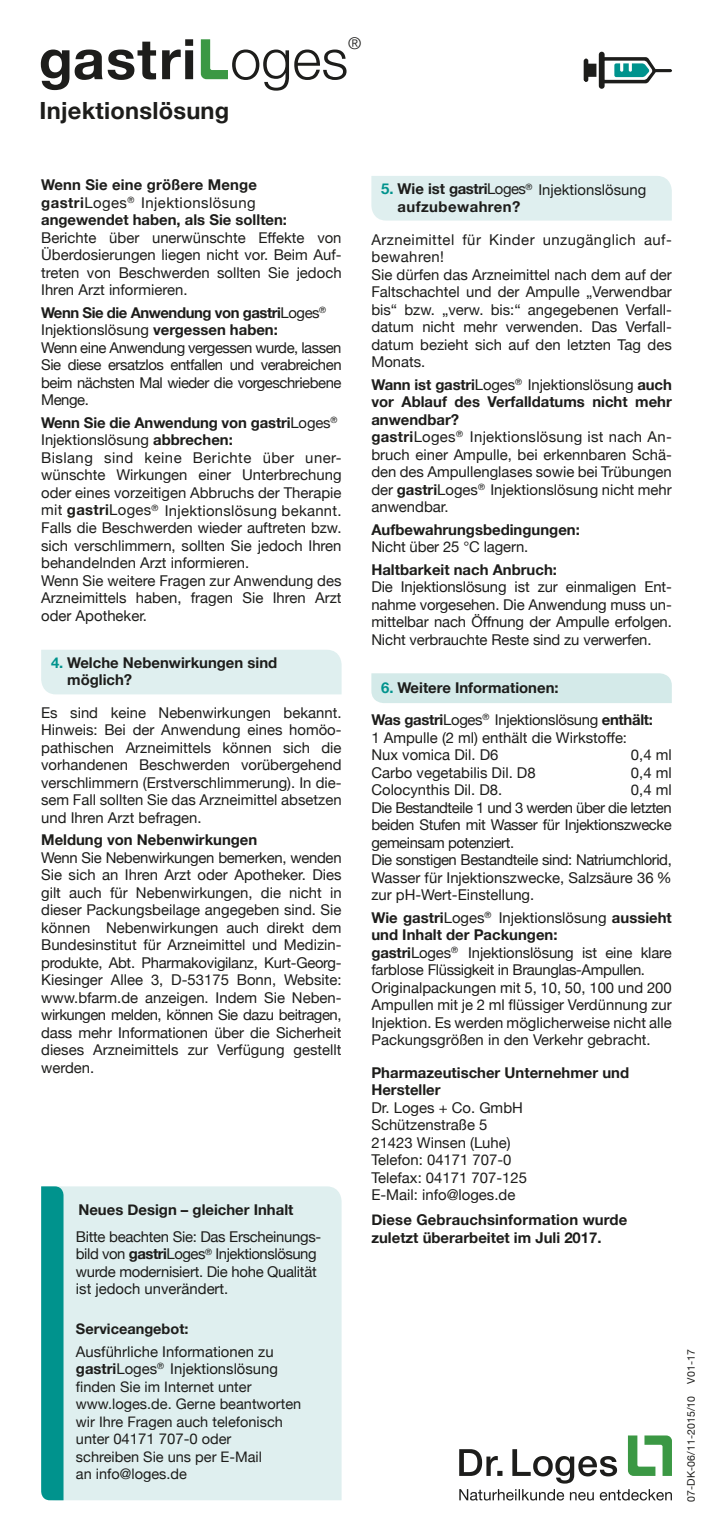
<style>
.page{position:relative;width:713px;height:1540px;background:#fff}
.page>*{position:absolute;margin:0;border:0;box-sizing:border-box;transform-origin:0 0}
.t1{font:700 55.82px "Helvetica Neue";letter-spacing:.02em;color:#1d1d1b}
.t2{font:700 23.62px "Helvetica Neue";letter-spacing:.01em;color:#1d1d1b}
.t3{font:300 16.45px "Helvetica Neue";color:#1d1d1b}
.t4{font:14.88px/17.5px "Helvetica Neue";color:#1d1d1b}
.t5{font:14.88px/17.5px "Helvetica Neue";letter-spacing:-.03em;color:#1d1d1b}
.t6{font:700 14.88px/17.5px "Helvetica Neue";color:#1d1d1b}
.t7{font:14.88px/17.5px "Helvetica Neue";letter-spacing:-.02em;color:#1d1d1b}
.t8{font:700 14.88px/17.5px "Helvetica Neue";letter-spacing:.03em;color:#1d1d1b}
.t9{font:14.53px/17.5px "Helvetica Neue";color:#1d1d1b}
.t10{font:700 14.53px "Helvetica Neue";color:#1d1d1b}
.t11{font:10.5px "Helvetica Neue";letter-spacing:.01em;color:#1d1d1b}
.s1{font-weight:300}
.s2{font-weight:400}
.s3{font-weight:700}
.s4{color:#00938d}
.s5{font-size:14.53px}
</style>
<div class="page">
<div style="left:63px;top:1186px;width:278px;height:314px;background:#dfefef"></div>
<div style="left:41px;top:1186px;width:22px;height:314px;background:#00938d"></div>
<div style="left:371px;top:673px;width:300px;height:30px;background:#d4eae9"></div>
<div style="left:371px;top:176px;width:300px;height:44px;background:#dfefef"></div>
<div style="left:41px;top:650px;width:300px;height:44px;background:#dfefef"></div>
<svg style="left:459px;top:1435px;width:212px;height:65px"></svg>
<svg style="left:583px;top:52px;width:88px;height:37px"></svg>
<svg style="left:201px;top:39px;width:27px;height:40px"></svg>
<h1 class="t1" style="left:39px;top:15px;width:311px">gastri <span class="s1">oges</span></h1>
<p class="t3" style="left:348px;top:30px;width:15px">®</p>
<h2 class="t2" style="left:40px;top:92px;width:191px">Injektionslösung</h2>
<p class="t6" style="left:41px;top:177px;width:247px">Wenn Sie eine größere Menge gastri<span class="s2">Loges</span><sup>®</sup> <span class="s2">Injektionslösung </span>angewendet haben, als Sie sollten:</p>
<p class="t4" style="left:41px;top:230px;width:302px;text-align:justify">Berichte über unerwünschte Effekte von Überdosierungen liegen nicht vor. Beim Auf&shy;treten von Beschwerden sollten Sie jedoch Ihren Arzt informieren.</p>
<p class="t5" style="left:41px;top:305px;width:302px"><span class="s3">Wenn Sie die Anwendung von gastri</span>Loges<sup>® </sup>Injektionslösung <span class="s3">vergessen haben:<br></span>Wenn eine Anwendung vergessen wurde, lassen Sie diese ersatzlos entfallen und verabreichen beim nächsten Mal wieder die vorgeschriebene Menge.</p>
<p class="t4" style="left:41px;top:415px;width:302px"><span class="s3">Wenn Sie die Anwendung von gastri</span>Loges<sup>® </sup>Injektionslösung <span class="s3">abbrechen:<br></span>Bislang sind keine Berichte über uner&shy;wünschte Wirkungen einer Unterbrechung oder eines vorzeitigen Abbruchs der Therapie mit <span class="s3">gastri</span>Loges<sup>®</sup> Injektionslösung bekannt.<br>Falls die Beschwerden wieder auftreten bzw. sich verschlimmern, sollten Sie jedoch Ihren behandelnden Arzt informieren.<br>Wenn Sie weitere Fragen zur Anwendung des Arzneimittels haben, fragen Sie Ihren Arzt oder Apotheker.</p>
<p class="t6" style="left:67px;top:654px;width:211px;text-indent:-16px"><span class="s4">4.</span> Welche Nebenwirkungen sind möglich?</p>
<p class="t4" style="left:41px;top:704px;width:302px;text-align:justify">Es sind keine Nebenwirkungen bekannt.<br>Hinweis: Bei der Anwendung eines homöo&shy;pathischen Arzneimittels können sich die vorhandenen Beschwerden vorübergehend verschlimmern (Erstverschlimmerung). In die&shy;sem Fall sollten Sie das Arzneimittel absetzen und Ihren Arzt befragen.</p>
<p class="t6" style="left:41px;top:831px;width:217px">Meldung von Nebenwirkungen</p>
<p class="t4" style="left:41px;top:849px;width:302px;text-align:justify">Wenn Sie Nebenwirkungen bemerken, wenden Sie sich an Ihren Arzt oder Apotheker. Dies gilt auch für Nebenwirkungen, die nicht in dieser Packungsbeilage angegeben sind. Sie können Nebenwirkungen auch direkt dem Bundesinstitut für Arzneimittel und Medizin&shy;produkte, Abt. Pharmakovigilanz, Kurt-Georg-Kiesinger Allee 3, D-53175 Bonn, Website: www.bfarm.de anzeigen. Indem Sie Neben&shy;wirkungen melden, können Sie dazu beitragen, dass mehr Informationen über die Sicherheit dieses Arzneimittels zur Verfügung gestellt werden.</p>
<p class="t6" style="left:78px;top:1200px;width:216px">Neues Design – gleicher Inhalt</p>
<p class="t7" style="left:76px;top:1228px;width:247px">Bitte beachten Sie: Das Erscheinungs&shy;bild von <span class="s3">gastri</span>Loges<sup>®</sup> Injektionslösung wurde modernisiert. Die hohe Qualität ist jedoch unverändert.</p>
<p class="t10" style="left:76px;top:1317px;width:114px">Serviceangebot:</p>
<p class="t4" style="left:76px;top:1343px;width:203px">Ausführliche Informationen zu <span class="s3">gastri</span>Loges<sup>®</sup> Injektionslösung</p>
<p class="t9" style="left:76px;top:1378px;width:227px">finden Sie im Internet unter www.loges.de. Gerne beantworten wir Ihre Fragen auch telefonisch</p>
<p class="t4" style="left:76px;top:1430px;width:157px"><span class="s5">unter</span> 04171 707-0 <span class="s5">oder</span></p>
<p class="t9" style="left:76px;top:1448px;width:187px">schreiben Sie uns per E-Mail an info@loges.de</p>
<p class="t8" style="left:397px;top:181px;width:250px;text-indent:-16px"><span class="s4">5.</span> Wie ist gastri<span class="s2">Loges</span><sup>®</sup> <span class="s2">Injektionslösung </span>aufzubewahren?</p>
<p class="t4" style="left:371px;top:231px;width:302px">Arzneimittel für Kinder unzugänglich auf&shy;bewahren!<br>Sie dürfen das Arzneimittel nach dem auf der Faltschachtel und der Ampulle „Verwendbar bis“ bzw. „verw. bis:“ angegebenen Verfall&shy;datum nicht mehr verwenden. Das Verfall&shy;datum bezieht sich auf den letzten Tag des Monats.</p>
<p class="t4" style="left:371px;top:376px;width:302px"><span class="s3">Wann ist gastri</span>Loges<sup>®</sup> Injektionslösung <span class="s3">auch vor Ablauf des Verfalldatums nicht mehr anwendbar?<br>gastri</span>Loges<sup>®</sup> Injektionslösung ist nach An&shy;bruch einer Ampulle, bei erkennbaren Schä&shy;den des Ampullenglases sowie bei Trübungen der <span class="s3">gastri</span>Loges<sup>®</sup> Injektionslösung nicht mehr anwendbar.</p>
<p class="t6" style="left:371px;top:521px;width:210px">Aufbewahrungsbedingungen:</p>
<p class="t4" style="left:371px;top:539px;width:158px">Nicht über 25 °C lagern.</p>
<p class="t6" style="left:371px;top:561px;width:187px">Haltbarkeit nach Anbruch:</p>
<p class="t4" style="left:371px;top:579px;width:302px;text-align:justify">Die Injektionslösung ist zur einmaligen Ent&shy;nahme vorgesehen. Die Anwendung muss un&shy;mittelbar nach Öffnung der Ampulle erfolgen.<br>Nicht verbrauchte Reste sind zu verwerfen.</p>
<p class="t6" style="left:371px;top:671px;width:283px;line-height:32.4px;text-indent:10px"><span class="s4">6.</span> Weitere Informationen:<br>Was gastri<span class="s2">Loges</span><sup>®</sup> <span class="s2">Injektionslösung</span> enthält:</p>
<p class="t4" style="left:371px;top:729px;width:257px">1 Ampulle (2 ml) enthält die Wirkstoffe:<br>Nux vomica Dil. D6</p>
<p class="t4" style="left:630px;top:747px;width:42px">0,4 ml</p>
<p class="t4" style="left:371px;top:764px;width:166px">Carbo vegetabilis Dil. D8</p>
<p class="t4" style="left:630px;top:764px;width:42px">0,4 ml</p>
<p class="t4" style="left:371px;top:782px;width:132px">Colocynthis Dil. D8.</p>
<p class="t5" style="left:371px;top:782px;width:302px;text-indent:259px">0,4 ml Die Bestandteile 1 und 3 werden über die letzten beiden Stufen mit Wasser für Injektionszwecke gemeinsam potenziert.<br>Die sonstigen Bestandteile sind: Natriumchlorid, Wasser für Injektionszwecke, Salzsäure 36 % zur pH-Wert-Einstellung.</p>
<p class="t4" style="left:371px;top:909px;width:302px"><span class="s3">Wie gastri</span>Loges<sup>®</sup> Injektionslösung <span class="s3">aussieht und Inhalt der Packungen:<br>gastri</span>Loges<sup>®</sup> Injektionslösung ist eine klare farblose Flüssigkeit in Braunglas-Ampullen.<br>Originalpackungen mit 5, 10, 50, 100 und 200<br>Ampullen mit je 2 ml flüssiger Verdünnung zur Injektion. Es werden möglicherweise nicht alle Packungsgrößen in den Verkehr gebracht.</p>
<p class="t6" style="left:371px;top:1064px;width:259px">Pharmazeutischer Unternehmer und<br>Hersteller</p>
<p class="t4" style="left:371px;top:1099px;width:157px">Dr. Loges + Co. GmbH<br>Schützenstraße 5<br>21423 Winsen (Luhe)<br>Telefon: 04171 707-0<br>Telefax: 04171 707-125<br>E-Mail: info@loges.de</p>
<p class="t6" style="left:371px;top:1211px;width:257px">Diese Gebrauchsinformation wurde zuletzt überarbeitet im Juli 2017.</p>
<p class="t11" style="left:683px;top:1501px;width:154px;rotate:-90deg">07-DK-06/11-2015/10 V01-17</p>
</div>
